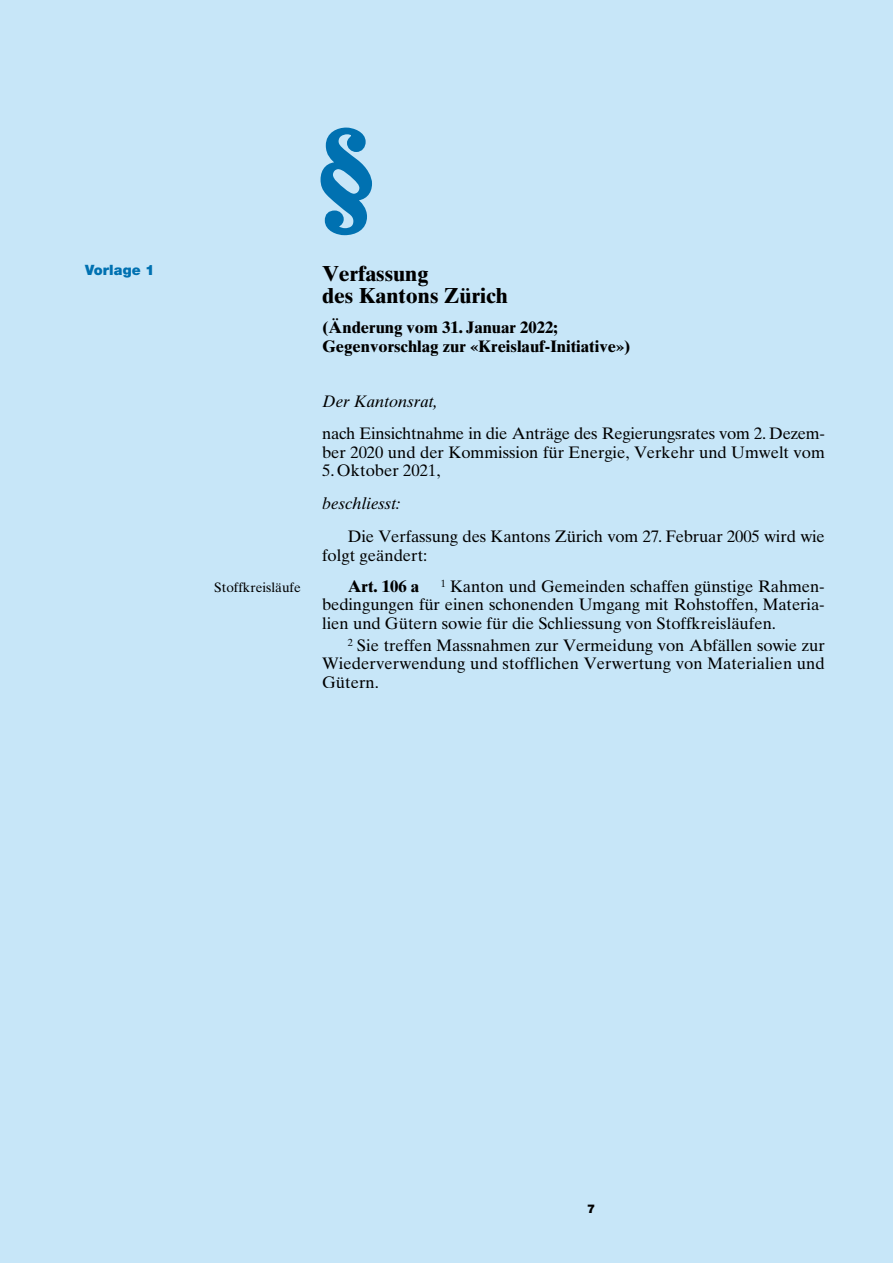
<style>
.page{position:relative;width:893px;height:1263px;background:#c7e6f8}
.page>*{position:absolute;margin:0;border:0;box-sizing:border-box;transform-origin:0 0}
.t1{font:700 21.75px/22.6px "Times Ten";color:#000}
.t2{font:16.65px/18.5px "Times Ten";letter-spacing:-.005em;color:#000}
.t3{font:700 16.65px/18.5px "Times Ten";color:#000}
.t4{font:italic 16.65px "Times Ten";color:#000}
.t5{font:900 14.25px "Helvetica Neue LT Pro";letter-spacing:.005em;color:#0071b1}
.t6{font:13.5px "Times Ten";letter-spacing:.005em;color:#000}
.t7{font:900 12px "Helvetica Neue LT Pro";color:#000}
</style>
<div class="page">
<svg style="left:320px;top:127px;width:52px;height:109px"></svg>
<p class="t5" style="left:85px;top:262px;width:71px">Vorlage 1</p>
<h1 class="t1" style="left:322px;top:262px;width:187px">Verfassung<br>des Kantons Zürich</h1>
<p class="t3" style="left:322px;top:318px;width:310px">(Änderung vom 31. Januar 2022;<br>Gegenvorschlag zur «Kreislauf-Initiative»)</p>
<p class="t4" style="left:322px;top:391px;width:117px">Der Kantonsrat,</p>
<p class="t2" style="left:322px;top:424px;width:504px">nach Einsichtnahme in die Anträge des Regierungsrates vom 2. Dezem&shy;ber 2020 und der Kommission für Energie, Verkehr und Umwelt vom</p>
<p class="t2" style="left:322px;top:461px;width:120px">5. Oktober 2021,</p>
<p class="t4" style="left:322px;top:494px;width:80px">beschliesst:</p>
<p class="t2" style="left:322px;top:527px;width:504px;text-indent:26px">Die Verfassung des Kantons Zürich vom 27. Februar 2005 wird wie folgt geändert:</p>
<p class="t6" style="left:214px;top:579px;width:88px">Stoffkreisläufe</p>
<p class="t3" style="left:348px;top:576px;width:73px">Art. 106 a</p>
<p class="t2" style="left:322px;top:577px;width:504px;text-align:justify;text-indent:119px"><sup>1</sup> Kanton und Gemeinden schaffen günstige Rahmen&shy;bedingungen für einen schonenden Umgang mit Rohstoffen, Materia&shy;lien und Gütern sowie für die Schliessung von Stoffkreisläufen.</p>
<p class="t2" style="left:322px;top:636px;width:504px;text-align:justify;text-indent:26px"><sup>2</sup> Sie treffen Massnahmen zur Vermeidung von Abfällen sowie zur Wiederverwendung und stofflichen Verwertung von Materialien und Gütern.</p>
<p class="t7" style="left:587px;top:1201px;width:10px">7</p>
</div>
